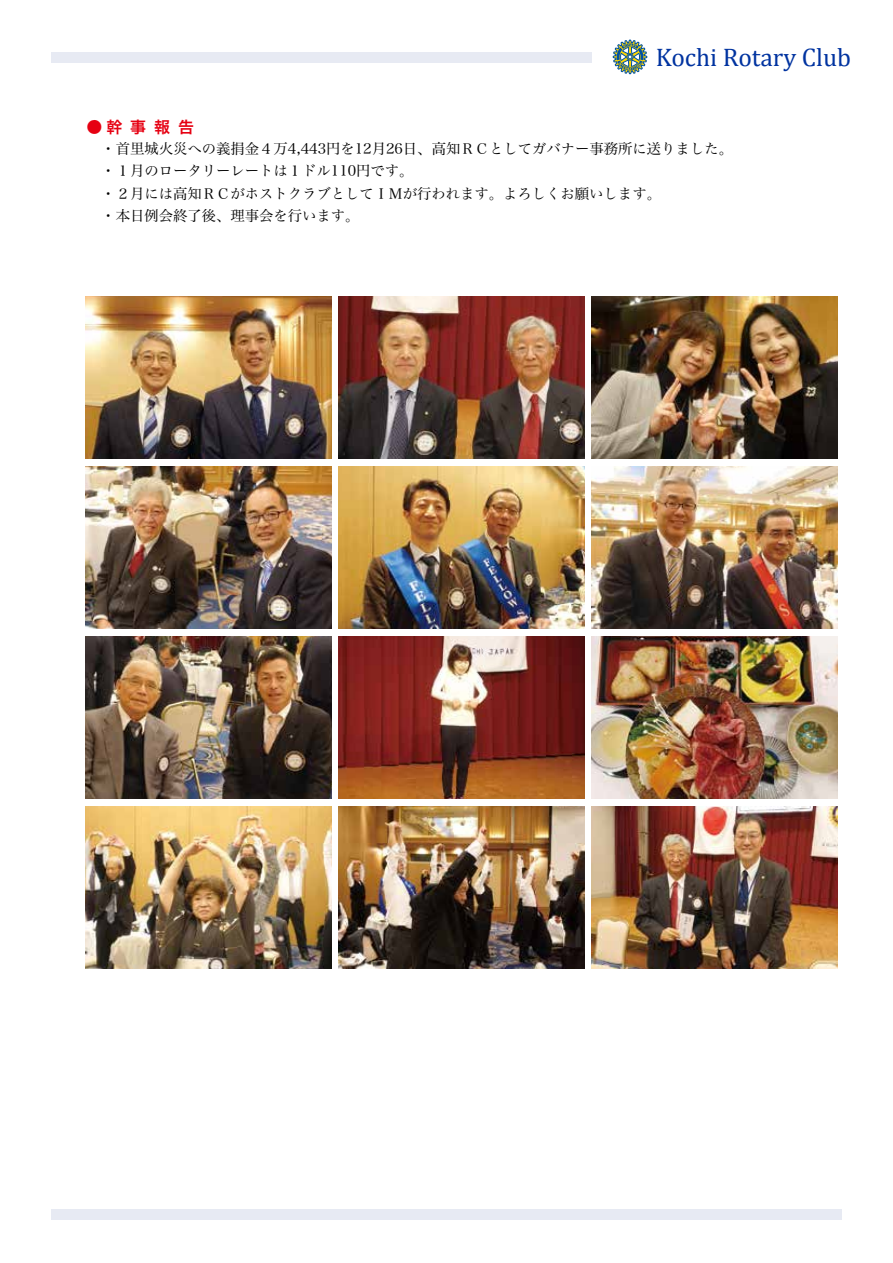
<style>
.page{position:relative;width:893px;height:1263px;background:#fff}
.page>*{position:absolute;margin:0;border:0;box-sizing:border-box;transform-origin:0 0}
.t1{font:25.5px "Cambria";color:#0033a0}
.t2{font:15.9px "Hira Kaku Pro W6";color:#e60012}
.t3{font:14.4px/22.4px "Hira Min Pro W3";color:#000}
</style>
<div class="page">
<div style="left:51px;top:1209px;width:791px;height:10px;background:#e7eaf3"></div>
<div style="left:51px;top:52px;width:540px;height:11px;background:#e7eaf3"></div>
<svg style="left:613px;top:39px;width:35px;height:36px"></svg>
<img style="left:85px;top:297px;width:247px;height:161px">
<img style="left:85px;top:467px;width:247px;height:161px">
<img style="left:591px;top:637px;width:247px;height:161px">
<img style="left:338px;top:807px;width:247px;height:161px">
<img style="left:591px;top:297px;width:247px;height:161px">
<img style="left:591px;top:467px;width:247px;height:161px">
<img style="left:85px;top:807px;width:247px;height:161px">
<img style="left:85px;top:637px;width:247px;height:161px">
<img style="left:338px;top:297px;width:247px;height:161px">
<img style="left:338px;top:467px;width:247px;height:161px">
<img style="left:338px;top:637px;width:247px;height:161px">
<img style="left:591px;top:807px;width:247px;height:161px">
<h1 class="t1" style="left:656px;top:42px;width:197px">Kochi Rotary Club</h1>
<p class="t2" style="left:86px;top:113px;width:109px">●幹事報告</p>
<p class="t3" style="left:101px;top:136px;width:633px">・首里城火災への義捐金４万4,443円を12月26日、高知ＲＣとしてガバナー事務所に送りました。・１月のロータリーレートは１ドル110円です。<br>・２月には高知ＲＣがホストクラブとしてＩＭが行われます。よろしくお願いします。<br>・本日例会終了後、理事会を行います。</p>
</div>
